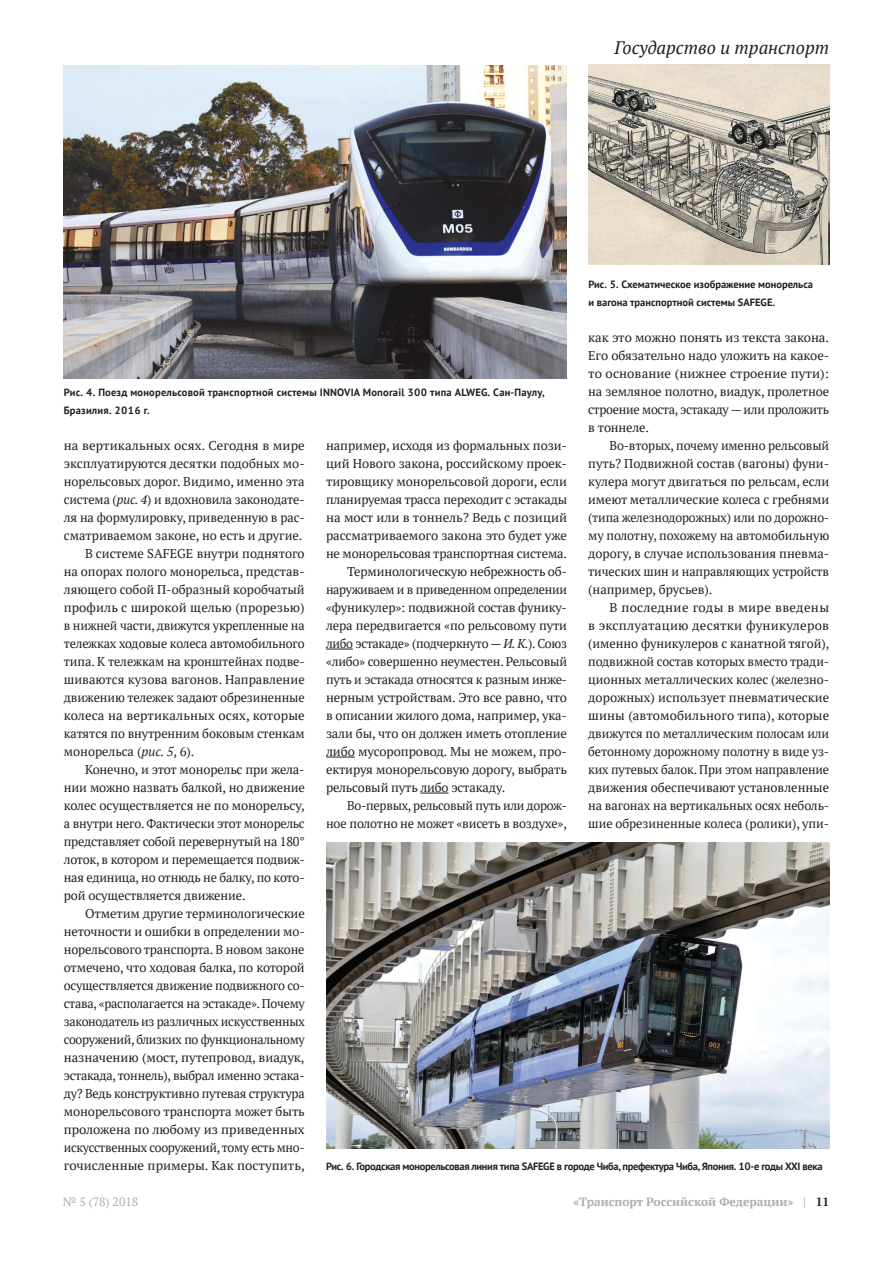
<style>
.page{position:relative;width:893px;height:1263px;background:#fff}
.page>*{position:absolute;margin:0;border:0;box-sizing:border-box;transform-origin:0 0}
.t1{font:italic 18px "PT Serif";color:#231f20}
.t2{font:12.75px/18px "PT Serif";letter-spacing:-.01em;color:#231f20;text-align:justify}
.t3{font:12.75px "PT Serif";letter-spacing:.01em;color:#231f20}
.t4{font:700 12px "PT Serif";color:#acadb1}
.t5{font:12px "PT Serif";color:#acadb1}
.t6{font:700 10.5px/18px "PT Sans";letter-spacing:.02em;color:#231f20}
.t7{font:700 10.5px "PT Sans";letter-spacing:-.03em;color:#231f20}
.t8{font:700 10.5px/18px "PT Sans";color:#231f20}
.s1{font-style:italic}
.s2{color:#231f20}
</style>
<div class="page">
<svg style="left:326px;top:649px;width:27px;height:1px"></svg>
<svg style="left:326px;top:757px;width:29px;height:1px"></svg>
<svg style="left:420px;top:793px;width:28px;height:1px"></svg>
<img style="left:64px;top:65px;width:502px;height:313px">
<img style="left:588px;top:65px;width:241px;height:200px">
<img style="left:327px;top:843px;width:503px;height:305px">
<h1 class="t1" style="left:614px;top:36px;width:216px">Государство и транспорт</h1>
<p class="t8" style="left:588px;top:275px;width:226px">Рис. 5. Схематическое изображение монорельса и вагона транспортной системы SAFEGE.</p>
<p class="t2" style="left:588px;top:328px;width:243px">как это можно понять из текста закона.<br>Его обязательно надо уложить на какое&shy;то основание (нижнее строение пути): на земляное полотно, виадук, пролетное строение моста, эстакаду — или проложить в тоннеле.</p>
<p class="t2" style="left:588px;top:436px;width:243px;text-indent:21px">Во-вторых, почему именно рельсовый путь? Подвижной состав (вагоны) фуни&shy;кулера могут двигаться по рельсам, если имеют металлические колеса с гребнями (типа железнодорожных) или по дорожно&shy;му полотну, похожему на автомобильную дорогу, в случае использования пневма&shy;тических шин и направляющих устройств (например, брусьев).</p>
<p class="t2" style="left:588px;top:598px;width:243px;text-indent:21px">В последние годы в мире введены в эксплуатацию десятки фуникулеров (именно фуникулеров с канатной тягой), подвижной состав которых вместо тради&shy;ционных металлических колес (железно&shy;дорожных) использует пневматические шины (автомобильного типа), которые движутся по металлическим полосам или бетонному дорожному полотну в виде уз&shy;ких путевых балок. При этом направление движения обеспечивают установленные на вагонах на вертикальных осях неболь&shy;шие обрезиненные колеса (ролики), упи-</p>
<p class="t6" style="left:64px;top:383px;width:482px">Рис. 4. Поезд монорельсовой транспортной системы INNOVIA Monorail 300 типа ALWEG. Сан-Паулу,<br>Бразилия. 2016 г.</p>
<p class="t2" style="left:326px;top:436px;width:242px">например, исходя из формальных пози-</p>
<p class="t2" style="left:326px;top:454px;width:242px">ций Нового закона, российскому проек-</p>
<p class="t2" style="left:326px;top:472px;width:243px">тировщику монорельсовой дороги, если</p>
<p class="t2" style="left:326px;top:490px;width:243px">планируемая трасса переходит с эстакады</p>
<p class="t2" style="left:326px;top:508px;width:243px">на мост или в тоннель? Ведь с позиций</p>
<p class="t2" style="left:326px;top:526px;width:243px">рассматриваемого закона это будет уже</p>
<p class="t2" style="left:326px;top:544px;width:242px">не монорельсовая транспортная система.</p>
<p class="t2" style="left:347px;top:562px;width:221px">Терминологическую небрежность об-</p>
<p class="t2" style="left:326px;top:580px;width:242px">наруживаем и в приведенном определении</p>
<p class="t2" style="left:326px;top:598px;width:242px">«фуникулер»: подвижной состав фунику-</p>
<p class="t2" style="left:326px;top:616px;width:243px">лера передвигается «по рельсовому пути</p>
<p class="t2" style="left:326px;top:634px;width:242px">либо эстакаде» (подчеркнуто — <span class="s1">И. К.</span>). Союз</p>
<p class="t2" style="left:326px;top:652px;width:243px">«либо» совершенно неуместен. Рельсовый</p>
<p class="t2" style="left:326px;top:670px;width:242px">путь и эстакада относятся к разным инже-</p>
<p class="t2" style="left:326px;top:688px;width:242px">нерным устройствам. Это все равно, что</p>
<p class="t2" style="left:326px;top:706px;width:242px">в описании жилого дома, например, ука-</p>
<p class="t2" style="left:326px;top:724px;width:243px">зали бы, что он должен иметь отопление</p>
<p class="t2" style="left:326px;top:742px;width:242px">либо мусоропровод. Мы не можем, про-</p>
<p class="t2" style="left:326px;top:760px;width:242px">ектируя монорельсовую дорогу, выбрать</p>
<p class="t2" style="left:326px;top:778px;width:181px">рельсовый путь либо эстакаду.</p>
<p class="t2" style="left:347px;top:796px;width:221px">Во-первых, рельсовый путь или дорож-</p>
<p class="t2" style="left:326px;top:814px;width:242px">ное полотно не может «висеть в воздухе»,</p>
<p class="t3" style="left:64px;top:437px;width:242px">на вертикальных осях. Сегодня в мире</p>
<p class="t2" style="left:64px;top:454px;width:242px">эксплуатируются десятки подобных мо-</p>
<p class="t2" style="left:64px;top:472px;width:242px">норельсовых дорог. Видимо, именно эта</p>
<p class="t2" style="left:64px;top:490px;width:242px">система (<span class="s1">рис. 4</span>) и вдохновила законодате-</p>
<p class="t2" style="left:64px;top:508px;width:242px">ля на формулировку, приведенную в рас-</p>
<p class="t2" style="left:64px;top:526px;width:240px">сматриваемом законе, но есть и другие.</p>
<p class="t2" style="left:85px;top:544px;width:221px">В системе SAFEGE внутри поднятого</p>
<p class="t2" style="left:64px;top:562px;width:242px">на опорах полого монорельса, представ-</p>
<p class="t2" style="left:64px;top:580px;width:242px">ляющего собой П-образный коробчатый</p>
<p class="t3" style="left:64px;top:599px;width:242px">профиль с широкой щелью (прорезью)</p>
<p class="t2" style="left:64px;top:616px;width:242px">в нижней части, движутся укрепленные на</p>
<p class="t2" style="left:64px;top:634px;width:242px">тележках ходовые колеса автомобильного</p>
<p class="t2" style="left:64px;top:652px;width:242px">типа. К тележкам на кронштейнах подве-</p>
<p class="t2" style="left:64px;top:670px;width:243px">шиваются кузова вагонов. Направление</p>
<p class="t2" style="left:64px;top:688px;width:243px">движению тележек задают обрезиненные</p>
<p class="t3" style="left:64px;top:707px;width:243px">колеса на вертикальных осях, которые</p>
<p class="t2" style="left:64px;top:724px;width:242px">катятся по внутренним боковым стенкам</p>
<p class="t2" style="left:64px;top:742px;width:132px">монорельса (<span class="s1">рис. 5</span>, 6).</p>
<p class="t2" style="left:85px;top:760px;width:221px">Конечно, и этот монорельс при жела-</p>
<p class="t2" style="left:64px;top:778px;width:243px">нии можно назвать балкой, но движение</p>
<p class="t2" style="left:64px;top:796px;width:243px">колес осуществляется не по монорельсу,</p>
<p class="t2" style="left:64px;top:814px;width:243px">а внутри него. Фактически этот монорельс</p>
<p class="t2" style="left:64px;top:832px;width:242px">представляет собой перевернутый на 180°</p>
<p class="t2" style="left:64px;top:850px;width:242px">лоток, в котором и перемещается подвиж-</p>
<p class="t2" style="left:64px;top:868px;width:242px">ная единица, но отнюдь не балку, по кото-</p>
<p class="t2" style="left:64px;top:886px;width:183px">рой осуществляется движение.</p>
<p class="t2" style="left:85px;top:904px;width:221px">Отметим другие терминологические</p>
<p class="t2" style="left:64px;top:922px;width:242px">неточности и ошибки в определении мо-</p>
<p class="t2" style="left:64px;top:940px;width:242px">норельсового транспорта. В новом законе</p>
<p class="t2" style="left:64px;top:958px;width:243px">отмечено, что ходовая балка, по которой</p>
<p class="t2" style="left:64px;top:976px;width:242px">осуществляется движение подвижного со-</p>
<p class="t2" style="left:64px;top:994px;width:243px">става, «располагается на эстакаде». Почему</p>
<p class="t2" style="left:64px;top:1012px;width:243px">законодатель из различных искусственных</p>
<p class="t2" style="left:64px;top:1030px;width:243px">сооружений, близких по функциональному</p>
<p class="t2" style="left:64px;top:1048px;width:242px">назначению (мост, путепровод, виадук,</p>
<p class="t2" style="left:64px;top:1066px;width:242px">эстакада, тоннель), выбрал именно эстака-</p>
<p class="t2" style="left:64px;top:1084px;width:242px">ду? Ведь конструктивно путевая структура</p>
<p class="t2" style="left:64px;top:1102px;width:243px">монорельсового транспорта может быть</p>
<p class="t2" style="left:64px;top:1120px;width:242px">проложена по любому из приведенных</p>
<p class="t2" style="left:64px;top:1138px;width:242px">искусственных сооружений, тому есть мно-</p>
<p class="t2" style="left:64px;top:1156px;width:243px">гочисленные примеры. Как поступить,</p>
<p class="t7" style="left:326px;top:1159px;width:498px">Рис. 6. Городская монорельсовая линия типа SAFEGE в городе Чиба, префектура Чиба, Япония. 10-е годы XXI века</p>
<p class="t5" style="left:63px;top:1194px;width:77px">№ 5 (78) 2018</p>
<p class="t4" style="left:573px;top:1194px;width:258px">«Транспорт Российской Федерации» | <span class="s2">11</span></p>
</div>
